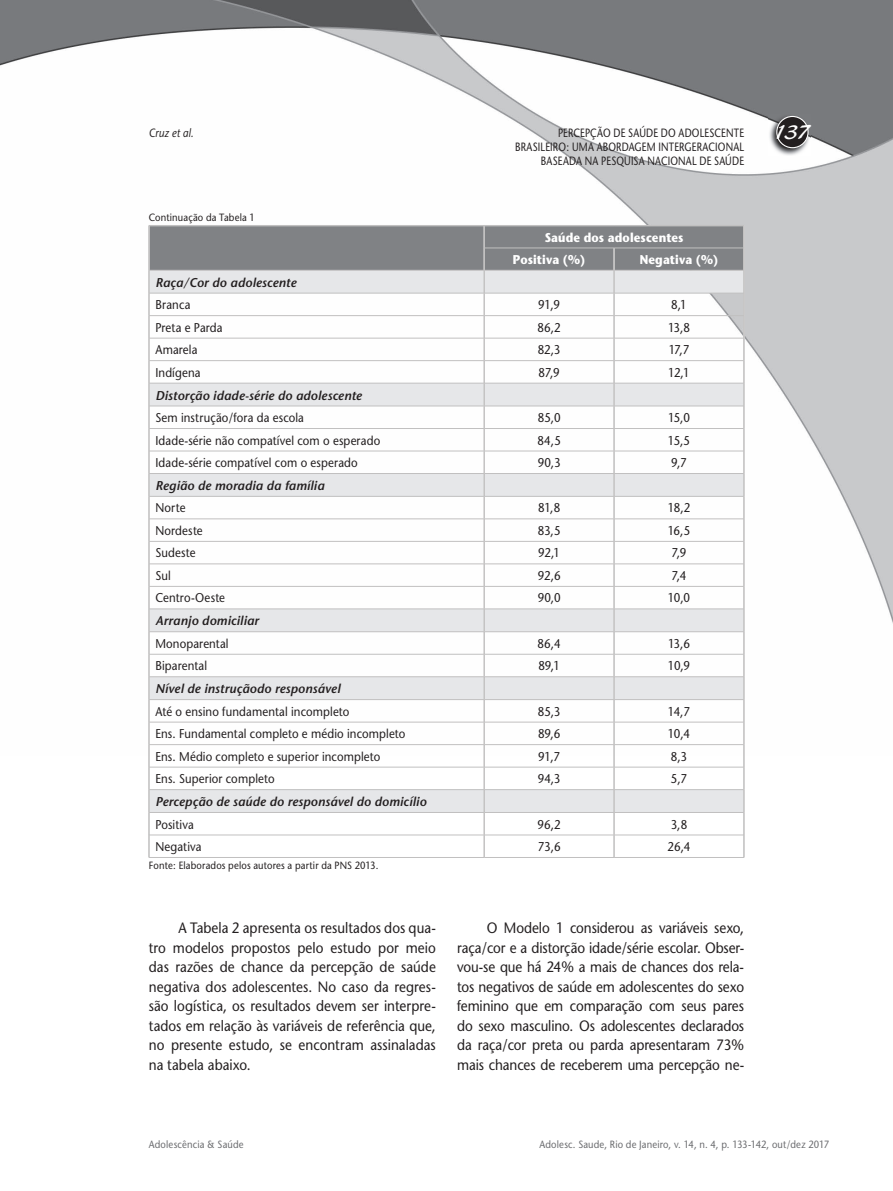
<style>
.page{position:relative;width:893px;height:1191px;background:#fff}
.page>*{position:absolute;margin:0;border:0;box-sizing:border-box;transform-origin:0 0}
.t1{font:21px "Blacklight D";color:#fff}
.t2{font:15px/19.5px "Stone Sans";color:#231f20;text-align:justify;scale:.9 1}
.t3{font:12.75px "Stone Sans";letter-spacing:.01em;color:#231f20;scale:.9 1}
.t4{font:italic 600 12.75px "Stone Sans";letter-spacing:.01em;color:#231f20}
.t5{font:700 12.75px/22.4px "Stone Sans";letter-spacing:.01em;color:#fff;scale:.9 1}
.t6{font:12px/14.4px "Stone Sans";letter-spacing:.02em;color:#231f20;text-align:right;scale:.8 1}
.t7{font:italic 12px "Stone Sans";letter-spacing:.01em;color:#231f20;scale:.85 1}
.t8{font:10.5px "Stone Sans";letter-spacing:.02em;color:#6c6d70;scale:.9 1}
.t9{font:10.5px "Stone Sans";letter-spacing:.015em;color:#231f20;scale:.9 1}
</style>
<div class="page">
<img style="left:0;top:0;width:893px;height:755px">
<img style="left:769px;top:114px;width:41px;height:42px">
<div style="left:777px;top:116px;width:31px;height:32px;background:#231f20;border-radius:50%"></div>
<div style="left:776px;top:116px;width:33px;height:32px;border:1px solid #fff;border-radius:50%"></div>
<svg style="left:149px;top:225px;width:596px;height:632px"></svg>
<hr style="left:149px;top:857px;width:335px;height:1px;background:#c1c0c0">
<hr style="left:484px;top:857px;width:130px;height:1px;background:#c1c0c0">
<hr style="left:614px;top:857px;width:130px;height:1px;background:#c1c0c0">
<p class="t7" style="left:149px;top:125px;width:54px">Cruz et al.</p>
<p class="t6" style="left:558px;top:125px;width:234px">PERCEPÇÃO DE SAÚDE DO ADOLESCENTE</p>
<h1 class="t1" style="left:774px;top:119px;width:39px">137</h1>
<p class="t6" style="left:515px;top:140px;width:288px">BRASILEIRO: UMA ABORDAGEM INTERGERACIONAL<br>BASEADA NA PESQUISA NACIONAL DE SAÚDE</p>
<p class="t9" style="left:149px;top:211px;width:119px">Continuação da Tabela 1</p>
<p class="t5" style="left:513px;top:226px;width:191px;text-indent:32px">Saúde dos adolescentes<br>Positiva (%)</p>
<p class="t5" style="left:640px;top:248px;width:89px">Negativa (%)</p>
<p class="t4" style="left:155px;top:275px;width:142px">Raça/Cor do adolescente</p>
<p class="t3" style="left:155px;top:297px;width:40px">Branca</p>
<p class="t3" style="left:538px;top:297px;width:26px">91,9</p>
<p class="t3" style="left:671px;top:297px;width:19px">8,1</p>
<p class="t3" style="left:155px;top:320px;width:76px">Preta e Parda</p>
<p class="t3" style="left:537px;top:320px;width:27px">86,2</p>
<p class="t3" style="left:668px;top:320px;width:26px">13,8</p>
<p class="t3" style="left:155px;top:342px;width:48px">Amarela</p>
<p class="t3" style="left:538px;top:342px;width:27px">82,3</p>
<p class="t3" style="left:669px;top:342px;width:24px">17,7</p>
<p class="t3" style="left:155px;top:365px;width:52px">Indígena</p>
<p class="t3" style="left:539px;top:365px;width:25px">87,9</p>
<p class="t3" style="left:668px;top:365px;width:25px">12,1</p>
<p class="t4" style="left:155px;top:387px;width:208px">Distorção idade-série do adolescente</p>
<p class="t3" style="left:155px;top:410px;width:167px">Sem instrução/fora da escola</p>
<p class="t3" style="left:538px;top:410px;width:27px">85,0</p>
<p class="t3" style="left:668px;top:410px;width:26px">15,0</p>
<p class="t3" style="left:155px;top:432px;width:251px">Idade-série não compatível com o esperado</p>
<p class="t3" style="left:537px;top:432px;width:28px">84,5</p>
<p class="t3" style="left:668px;top:432px;width:26px">15,5</p>
<p class="t3" style="left:155px;top:455px;width:226px">Idade-série compatível com o esperado</p>
<p class="t3" style="left:538px;top:455px;width:27px">90,3</p>
<p class="t3" style="left:671px;top:455px;width:19px">9,7</p>
<p class="t4" style="left:155px;top:478px;width:170px">Região de moradia da família</p>
<p class="t3" style="left:155px;top:500px;width:35px">Norte</p>
<p class="t3" style="left:538px;top:500px;width:26px">81,8</p>
<p class="t3" style="left:668px;top:500px;width:27px">18,2</p>
<p class="t3" style="left:155px;top:523px;width:54px">Nordeste</p>
<p class="t3" style="left:538px;top:523px;width:27px">83,5</p>
<p class="t3" style="left:668px;top:523px;width:27px">16,5</p>
<p class="t3" style="left:155px;top:545px;width:46px">Sudeste</p>
<p class="t3" style="left:538px;top:545px;width:26px">92,1</p>
<p class="t3" style="left:672px;top:545px;width:18px">7,9</p>
<p class="t3" style="left:155px;top:568px;width:19px">Sul</p>
<p class="t3" style="left:538px;top:568px;width:27px">92,6</p>
<p class="t3" style="left:671px;top:568px;width:18px">7,4</p>
<p class="t3" style="left:155px;top:590px;width:79px">Centro-Oeste</p>
<p class="t3" style="left:538px;top:590px;width:27px">90,0</p>
<p class="t3" style="left:668px;top:590px;width:26px">10,0</p>
<p class="t4" style="left:155px;top:613px;width:105px">Arranjo domiciliar</p>
<p class="t3" style="left:155px;top:636px;width:83px">Monoparental</p>
<p class="t3" style="left:538px;top:636px;width:27px">86,4</p>
<p class="t3" style="left:668px;top:636px;width:26px">13,6</p>
<p class="t3" style="left:155px;top:658px;width:59px">Biparental</p>
<p class="t3" style="left:538px;top:658px;width:25px">89,1</p>
<p class="t3" style="left:668px;top:658px;width:26px">10,9</p>
<p class="t4" style="left:155px;top:681px;width:186px">Nível de instruçãodo responsável</p>
<p class="t3" style="left:155px;top:703px;width:217px">Até o ensino fundamental incompleto</p>
<p class="t3" style="left:538px;top:703px;width:27px">85,3</p>
<p class="t3" style="left:668px;top:703px;width:26px">14,7</p>
<p class="t3" style="left:155px;top:726px;width:279px">Ens. Fundamental completo e médio incompleto</p>
<p class="t3" style="left:538px;top:726px;width:26px">89,6</p>
<p class="t3" style="left:668px;top:726px;width:26px">10,4</p>
<p class="t3" style="left:155px;top:748px;width:251px">Ens. Médio completo e superior incompleto</p>
<p class="t3" style="left:538px;top:748px;width:26px">91,7</p>
<p class="t3" style="left:671px;top:748px;width:20px">8,3</p>
<p class="t3" style="left:155px;top:771px;width:134px">Ens. Superior completo</p>
<p class="t3" style="left:538px;top:771px;width:27px">94,3</p>
<p class="t3" style="left:671px;top:771px;width:20px">5,7</p>
<p class="t4" style="left:155px;top:794px;width:273px">Percepção de saúde do responsável do domicílio</p>
<p class="t3" style="left:155px;top:816px;width:44px">Positiva</p>
<p class="t3" style="left:538px;top:816px;width:27px">96,2</p>
<p class="t3" style="left:671px;top:816px;width:20px">3,8</p>
<p class="t3" style="left:155px;top:839px;width:53px">Negativa</p>
<p class="t3" style="left:538px;top:839px;width:27px">73,6</p>
<p class="t3" style="left:668px;top:839px;width:27px">26,4</p>
<p class="t9" style="left:149px;top:859px;width:257px">Fonte: Elaborados pelos autores a partir da PNS 2013.</p>
<p class="t2" style="left:149px;top:918px;width:320px;text-indent:30px">A Tabela 2 apresenta os resultados dos qua&shy;tro modelos propostos pelo estudo por meio das razões de chance da percepção de saúde negativa dos adolescentes. No caso da regres&shy;são logística, os resultados devem ser interpre&shy;tados em relação às variáveis de referência que, no presente estudo, se encontram assinaladas na tabela abaixo.</p>
<p class="t2" style="left:457px;top:918px;width:320px;text-indent:30px">O Modelo 1 considerou as variáveis sexo, raça/cor e a distorção idade/série escolar. Obser&shy;vou-se que há 24% a mais de chances dos rela&shy;tos negativos de saúde em adolescentes do sexo feminino que em comparação com seus pares do sexo masculino. Os adolescentes declarados da raça/cor preta ou parda apresentaram 73% mais chances de receberem uma percepção ne-</p>
<p class="t8" style="left:149px;top:1137px;width:107px">Adolescência &amp; Saúde</p>
<p class="t8" style="left:539px;top:1137px;width:323px">Adolesc. Saude, Rio de Janeiro, v. 14, n. 4, p. 133-142, out/dez 2017</p>
</div>
